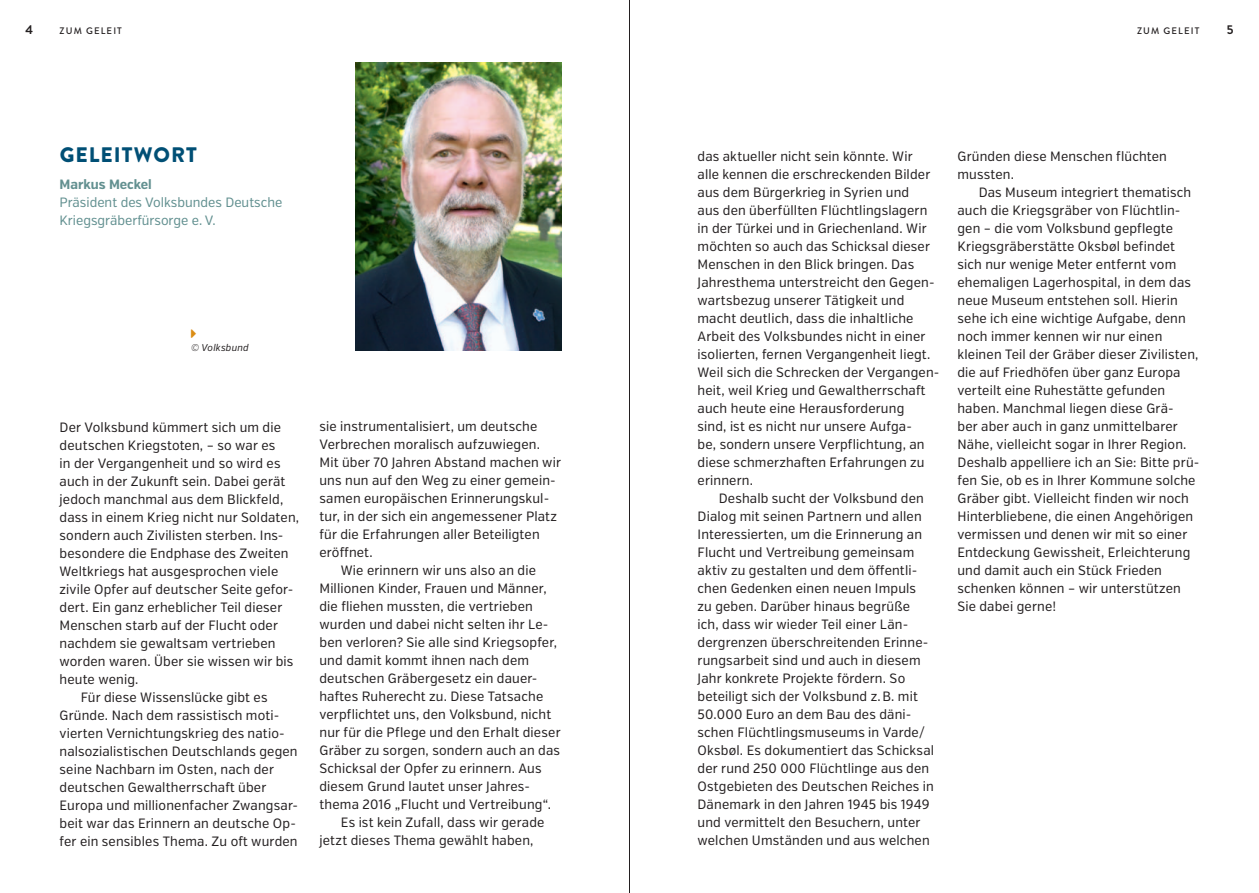
<style>
.page{position:relative;width:1259px;height:893px;background:#fff}
.page>*{position:absolute;margin:0;border:0;box-sizing:border-box;transform-origin:0 0}
.t1{font:900 21px "Brandon Grotesque";letter-spacing:.05em;color:#004f75}
.t2{font:13.5px/18px "Verb Cond";letter-spacing:.01em;color:#231f20}
.t3{font:13.5px/18px "Verb Cond";color:#629090}
.t4{font:700 13.5px "Verb Cond";color:#629090}
.t5{font:700 12.75px "Brandon Grotesque";color:#231f20}
.t6{font:italic 9.75px "Verb Cond";letter-spacing:.025em;color:#231f20}
.t7{font:500 9.45px "Brandon Grotesque";letter-spacing:.12em;color:#231f20}
</style>
<div class="page">
<img style="left:355px;top:63px;width:206px;height:288px">
<hr style="left:629px;top:0;width:1px;height:893px;background:#231f20">
<p class="t5" style="left:26px;top:21px;width:9px">4</p>
<p class="t5" style="left:1226px;top:21px;width:8px">5</p>
<p class="t7" style="left:60px;top:25px;width:64px">ZUM GELEIT</p>
<p class="t7" style="left:1137px;top:25px;width:64px">ZUM GELEIT</p>
<h1 class="t1" style="left:60px;top:139px;width:139px">GELEITWORT</h1>
<p class="t4" style="left:60px;top:176px;width:94px">Markus Meckel</p>
<p class="t3" style="left:60px;top:193px;width:224px">Präsident des Volksbundes Deutsche<br>Kriegsgräberfürsorge e. V.</p>
<p class="t6" style="left:191px;top:341px;width:59px">© Volksbund</p>
<p class="t2" style="left:60px;top:418px;width:223px">Der Volksbund kümmert sich um die</p>
<p class="t2" style="left:60px;top:436px;width:217px">deutschen Kriegstoten, – so war es</p>
<p class="t2" style="left:60px;top:454px;width:222px">in der Vergangenheit und so wird es</p>
<p class="t2" style="left:60px;top:472px;width:227px">auch in der Zukunft sein. Dabei gerät</p>
<p class="t2" style="left:60px;top:490px;width:225px">jedoch manchmal aus dem Blickfeld,</p>
<p class="t2" style="left:60px;top:508px;width:241px">dass in einem Krieg nicht nur Soldaten,</p>
<p class="t2" style="left:60px;top:526px;width:225px">sondern auch Zivilisten sterben. Ins-</p>
<p class="t2" style="left:60px;top:544px;width:230px">besondere die Endphase des Zweiten</p>
<p class="t2" style="left:60px;top:562px;width:220px">Weltkriegs hat ausgesprochen viele</p>
<p class="t2" style="left:60px;top:580px;width:235px">zivile Opfer auf deutscher Seite gefor-</p>
<p class="t2" style="left:60px;top:598px;width:224px">dert. Ein ganz erheblicher Teil dieser</p>
<p class="t2" style="left:60px;top:616px;width:220px">Menschen starb auf der Flucht oder</p>
<p class="t2" style="left:60px;top:634px;width:218px">nachdem sie gewaltsam vertrieben</p>
<p class="t2" style="left:60px;top:652px;width:235px">worden waren. Über sie wissen wir bis</p>
<p class="t2" style="left:60px;top:670px;width:80px">heute wenig.</p>
<p class="t2" style="left:81px;top:688px;width:188px">Für diese Wissenslücke gibt es</p>
<p class="t2" style="left:60px;top:706px;width:221px">Gründe. Nach dem rassistisch moti-</p>
<p class="t2" style="left:60px;top:724px;width:225px">vierten Vernichtungskrieg des natio-</p>
<p class="t2" style="left:60px;top:742px;width:240px">nalsozialistischen Deutschlands gegen</p>
<p class="t2" style="left:60px;top:760px;width:216px">seine Nachbarn im Osten, nach der</p>
<p class="t2" style="left:60px;top:778px;width:208px">deutschen Gewaltherrschaft über</p>
<p class="t2" style="left:60px;top:796px;width:240px">Europa und millionenfacher Zwangsar-</p>
<p class="t2" style="left:60px;top:814px;width:238px">beit war das Erinnern an deutsche Op-</p>
<p class="t2" style="left:60px;top:832px;width:240px">fer ein sensibles Thema. Zu oft wurden</p>
<p class="t2" style="left:319px;top:418px;width:219px">sie instrumentalisiert, um deutsche</p>
<p class="t2" style="left:319px;top:436px;width:222px">Verbrechen moralisch aufzuwiegen.</p>
<p class="t2" style="left:319px;top:454px;width:243px">Mit über 70 Jahren Abstand machen wir</p>
<p class="t2" style="left:319px;top:472px;width:238px">uns nun auf den Weg zu einer gemein-</p>
<p class="t2" style="left:319px;top:490px;width:231px">samen europäischen Erinnerungskul-</p>
<p class="t2" style="left:319px;top:508px;width:239px">tur, in der sich ein angemessener Platz</p>
<p class="t2" style="left:319px;top:526px;width:222px">für die Erfahrungen aller Beteiligten</p>
<p class="t2" style="left:319px;top:544px;width:55px">eröffnet.</p>
<p class="t2" style="left:341px;top:562px;width:197px">Wie erinnern wir uns also an die</p>
<p class="t2" style="left:319px;top:580px;width:229px">Millionen Kinder, Frauen und Männer,</p>
<p class="t2" style="left:319px;top:598px;width:215px">die fliehen mussten, die vertrieben</p>
<p class="t2" style="left:319px;top:616px;width:230px">wurden und dabei nicht selten ihr Le-</p>
<p class="t2" style="left:319px;top:634px;width:239px">ben verloren? Sie alle sind Kriegsopfer,</p>
<p class="t2" style="left:319px;top:652px;width:211px">und damit kommt ihnen nach dem</p>
<p class="t2" style="left:319px;top:670px;width:219px">deutschen Gräbergesetz ein dauer-</p>
<p class="t2" style="left:319px;top:688px;width:225px">haftes Ruherecht zu. Diese Tatsache</p>
<p class="t2" style="left:319px;top:706px;width:233px">verpflichtet uns, den Volksbund, nicht</p>
<p class="t2" style="left:319px;top:724px;width:243px">nur für die Pflege und den Erhalt dieser</p>
<p class="t2" style="left:319px;top:742px;width:242px">Gräber zu sorgen, sondern auch an das</p>
<p class="t2" style="left:319px;top:760px;width:224px">Schicksal der Opfer zu erinnern. Aus</p>
<p class="t2" style="left:319px;top:778px;width:210px">diesem Grund lautet unser Jahres-</p>
<p class="t2" style="left:319px;top:796px;width:233px">thema 2016 „Flucht und Vertreibung“.</p>
<p class="t2" style="left:341px;top:814px;width:205px">Es ist kein Zufall, dass wir gerade</p>
<p class="t2" style="left:319px;top:832px;width:216px">jetzt dieses Thema gewählt haben,</p>
<p class="t2" style="left:697px;top:148px;width:243px">das aktueller nicht sein könnte. Wir<br>alle kennen die erschreckenden Bilder aus dem Bürgerkrieg in Syrien und<br>aus den überfüllten Flüchtlingslagern in der Türkei und in Griechenland. Wir möchten so auch das Schicksal dieser Menschen in den Blick bringen. Das Jahresthema unterstreicht den Gegen&shy;wartsbezug unserer Tätigkeit und macht deutlich, dass die inhaltliche Arbeit des Volksbundes nicht in einer isolierten, fernen Vergangenheit liegt.<br>Weil sich die Schrecken der Vergangen&shy;heit, weil Krieg und Gewaltherrschaft auch heute eine Herausforderung<br>sind, ist es nicht nur unsere Aufga-<br>be, sondern unsere Verpflichtung, an diese schmerzhaften Erfahrungen zu erinnern.</p>
<p class="t2" style="left:697px;top:490px;width:238px;text-indent:21px">Deshalb sucht der Volksbund den Dialog mit seinen Partnern und allen Interessierten, um die Erinnerung an Flucht und Vertreibung gemeinsam aktiv zu gestalten und dem öffentli&shy;chen Gedenken einen neuen Impuls<br>zu geben. Darüber hinaus begrüße ich, dass wir wieder Teil einer Län&shy;dergrenzen überschreitenden Erinne&shy;rungsarbeit sind und auch in diesem Jahr konkrete Projekte fördern. So beteiligt sich der Volksbund z.B. mit 50.000 Euro an dem Bau des däni&shy;schen Flüchtlingsmuseums in Varde/ Oksbøl. Es dokumentiert das Schicksal der rund 250 000 Flüchtlinge aus den Ostgebieten des Deutschen Reiches in Dänemark in den Jahren 1945 bis 1949 und vermittelt den Besuchern, unter welchen Umständen und aus welchen</p>
<p class="t2" style="left:957px;top:148px;width:211px">Gründen diese Menschen flüchten mussten.</p>
<p class="t2" style="left:957px;top:184px;width:243px;text-indent:21px">Das Museum integriert thematisch auch die Kriegsgräber von Flüchtlin&shy;gen – die vom Volksbund gepflegte Kriegsgräberstätte Oksbøl befindet sich nur wenige Meter entfernt vom ehemaligen Lagerhospital, in dem das neue Museum entstehen soll. Hierin sehe ich eine wichtige Aufgabe, denn noch immer kennen wir nur einen kleinen Teil der Gräber dieser Zivilisten, die auf Friedhöfen über ganz Europa verteilt eine Ruhestätte gefunden haben. Manchmal liegen diese Grä-<br>ber aber auch in ganz unmittelbarer Nähe, vielleicht sogar in Ihrer Region.<br>Deshalb appelliere ich an Sie: Bitte prü&shy;fen Sie, ob es in Ihrer Kommune solche Gräber gibt. Vielleicht finden wir noch Hinterbliebene, die einen Angehörigen vermissen und denen wir mit so einer Entdeckung Gewissheit, Erleichterung und damit auch ein Stück Frieden schenken können – wir unterstützen Sie dabei gerne!</p>
</div>
